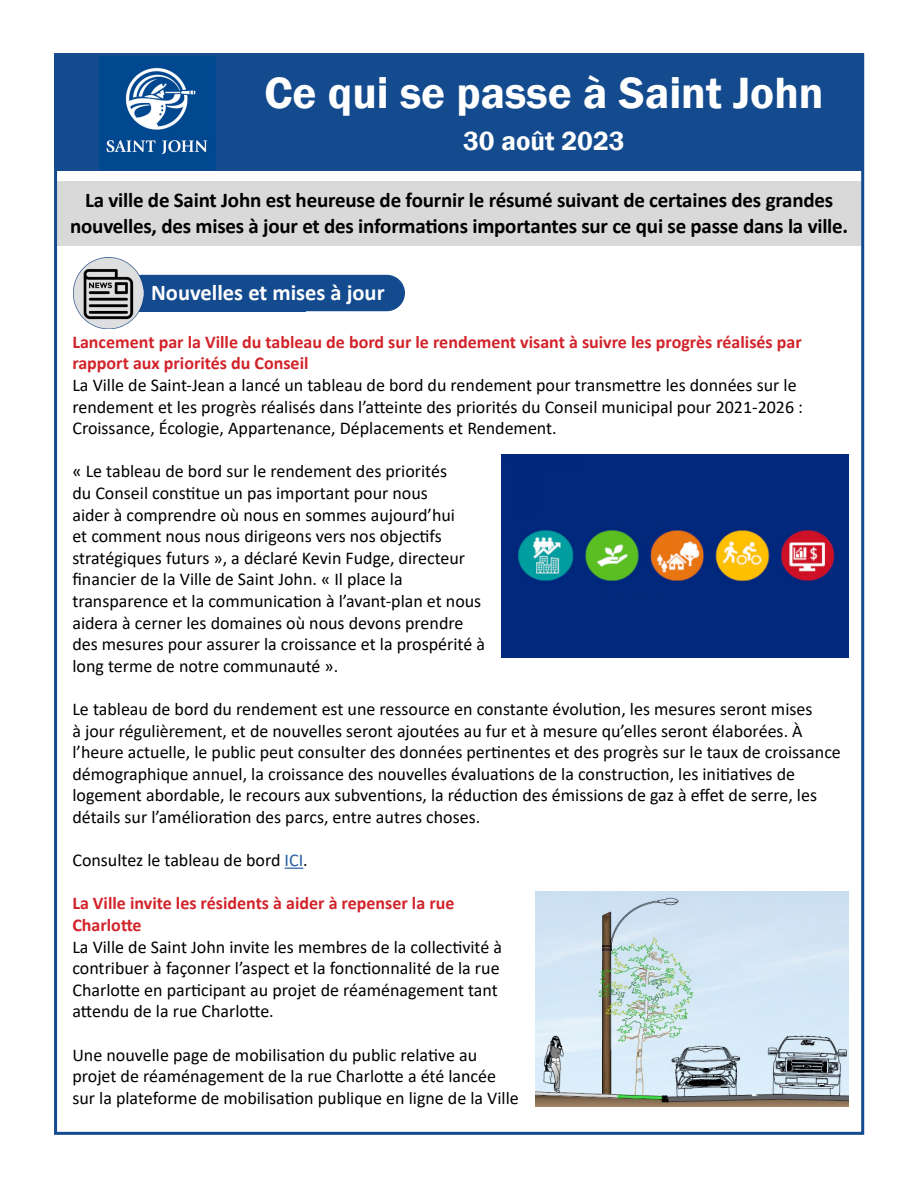
<style>
.page{position:relative;width:918px;height:1188px;background:#fff}
.page>*{position:absolute;margin:0;border:0;box-sizing:border-box;transform-origin:0 0}
.t1{font:600 45px "Franklin Gothic";color:#fff}
.t2{font:600 27px "Franklin Gothic";color:#fff}
.t3{font:700 22.5px "Calibri";color:#fff}
.t4{font:700 21px/25.2px "Calibri";letter-spacing:-.01em;color:#000;text-align:center}
.t5{font:18px/21.6px "Calibri";color:#000}
.t6{font:700 18px/21.6px "Calibri";color:#d2232a}
.s1{color:#215e9e}
</style>
<div class="page">
<div style="left:54px;top:181px;width:810px;height:65px;background:#d9d9d9"></div>
<div style="left:54px;top:53px;width:810px;height:118px;background:#144b8e"></div>
<img style="left:100px;top:57px;width:116px;height:112px">
<div style="left:124px;top:275px;width:281px;height:36px;background:#144b8e;border-radius:18px"></div>
<img style="left:73px;top:258px;width:71px;height:70px">
<svg style="left:285px;top:868px;width:18px;height:1px"></svg>
<img style="left:501px;top:454px;width:348px;height:203px">
<img style="left:536px;top:891px;width:313px;height:216px">
<h1 class="t1" style="left:264px;top:66px;width:561px">Ce qui se passe à Saint John</h1>
<h2 class="t2" style="left:463px;top:124px;width:163px">30 août 2023</h2>
<p class="t4" style="left:70px;top:187px;width:780px">La ville de Saint John est heureuse de fournir le résumé suivant de certaines des grandes nouvelles, des mises à jour et des informations importantes sur ce qui se passe dans la ville.</p>
<p class="t3" style="left:151px;top:276px;width:235px">Nouvelles et mises à jour</p>
<p class="t6" style="left:72px;top:331px;width:731px">Lancement par la Ville du tableau de bord sur le rendement visant à suivre les progrès réalisés par rapport aux priorités du Conseil</p>
<p class="t5" style="left:72px;top:374px;width:732px">La Ville de Saint-Jean a lancé un tableau de bord du rendement pour transmettre les données sur le rendement et les progrès réalisés dans l’atteinte des priorités du Conseil municipal pour 2021-2026 :<br>Croissance, Écologie, Appartenance, Déplacements et Rendement.</p>
<p class="t5" style="left:72px;top:460px;width:414px">« Le tableau de bord sur le rendement des priorités<br>du Conseil constitue un pas important pour nous<br>aider à comprendre où nous en sommes aujourd’hui<br>et comment nous nous dirigeons vers nos objectifs stratégiques futurs », a déclaré Kevin Fudge, directeur financier de la Ville de Saint John. « Il place la transparence et la communication à l’avant-plan et nous aidera à cerner les domaines où nous devons prendre des mesures pour assurer la croissance et la prospérité à long terme de notre communauté ».</p>
<p class="t5" style="left:72px;top:698px;width:770px">Le tableau de bord du rendement est une ressource en constante évolution, les mesures seront mises<br>à jour régulièrement, et de nouvelles seront ajoutées au fur et à mesure qu’elles seront élaborées. À l’heure actuelle, le public peut consulter des données pertinentes et des progrès sur le taux de croissance démographique annuel, la croissance des nouvelles évaluations de la construction, les initiatives de logement abordable, le recours aux subventions, la réduction des émissions de gaz à effet de serre, les détails sur l’amélioration des parcs, entre autres choses.</p>
<p class="t5" style="left:72px;top:849px;width:237px">Consultez le tableau de bord <span class="s1">ICI</span>.</p>
<p class="t6" style="left:72px;top:892px;width:384px">La Ville invite les résidents à aider à repenser la rue<br>Charlotte</p>
<p class="t5" style="left:72px;top:935px;width:431px">La Ville de Saint John invite les membres de la collectivité à contribuer à façonner l’aspect et la fonctionnalité de la rue Charlotte en participant au projet de réaménagement tant attendu de la rue Charlotte.</p>
<p class="t5" style="left:72px;top:1043px;width:448px">Une nouvelle page de mobilisation du public relative au projet de réaménagement de la rue Charlotte a été lancée sur la plateforme de mobilisation publique en ligne de la Ville</p>
</div>
